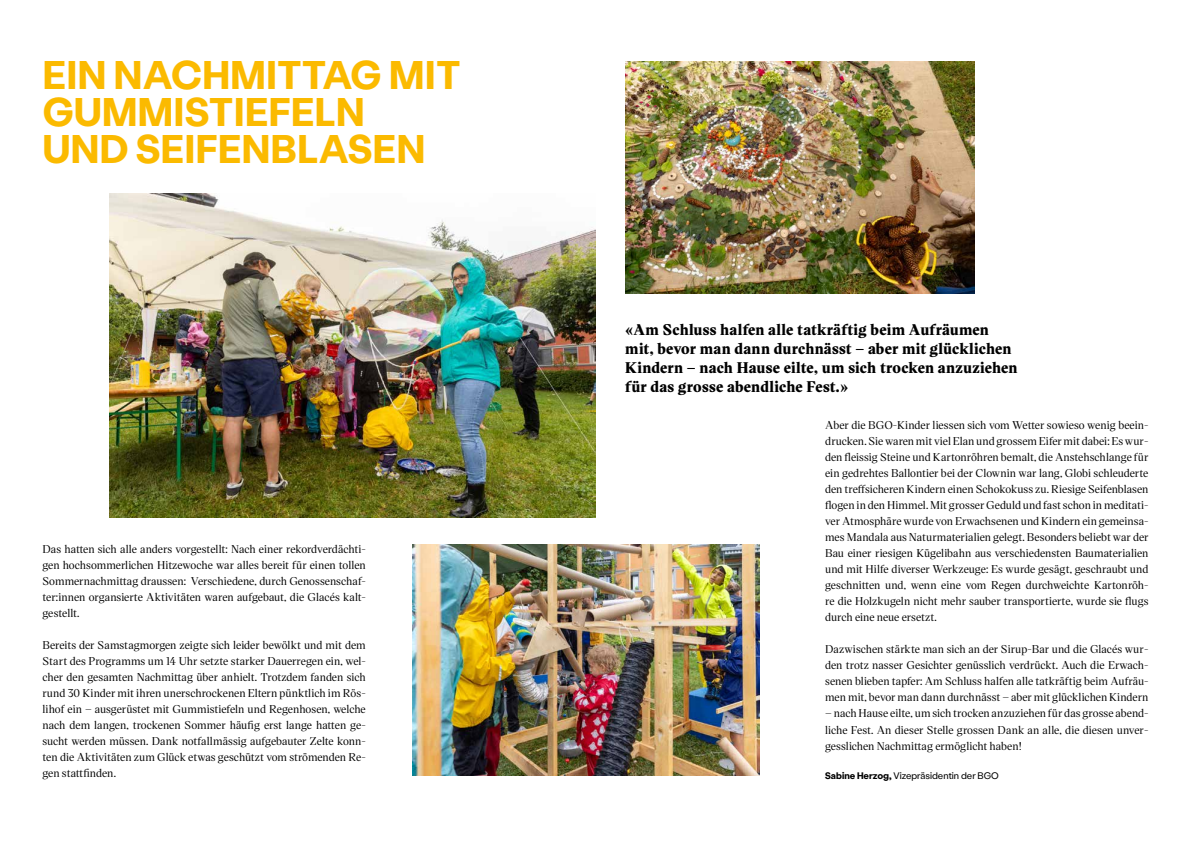
<style>
.page{position:relative;width:1191px;height:842px;background:#fff}
.page>*{position:absolute;margin:0;border:0;box-sizing:border-box;transform-origin:0 0}
.t1{font:700 40px/37px "Stabil Grotesk";letter-spacing:.01em;color:#fbba00}
.t2{font:900 15px/19px "Victor Serif";letter-spacing:.01em;color:#000}
.t3{font:500 11px/16px "Victor Serif";letter-spacing:-.01em;color:#000;text-align:justify}
.t4{font:9.5px "Stabil Grotesk";color:#000}
.s1{font-weight:700}
</style>
<div class="page">
<img style="left:109px;top:193px;width:486px;height:324px">
<img style="left:625px;top:61px;width:349px;height:233px">
<img style="left:412px;top:544px;width:348px;height:232px">
<h1 class="t1" style="left:43px;top:55px;width:419px">EIN NACHMITTAG MIT<br>GUMMISTIEFELN<br>UND SEIFENBLASEN</h1>
<p class="t3" style="left:43px;top:540px;width:325px">Das hatten sich alle anders vorgestellt: Nach einer rekordverdächti&shy;gen hochsommerlichen Hitzewoche war alles bereit für einen tollen Sommernachmittag draussen: Verschiedene, durch Genossenschaf&shy;ter:innen organsierte Aktivitäten waren aufgebaut, die Glacés kalt&shy;gestellt.</p>
<p class="t3" style="left:43px;top:636px;width:325px">Bereits der Samstagmorgen zeigte sich leider bewölkt und mit dem Start des Programms um 14 Uhr setzte starker Dauerregen ein, wel&shy;cher den gesamten Nachmittag über anhielt. Trotzdem fanden sich rund 30 Kinder mit ihren unerschrockenen Eltern pünktlich im Rös&shy;lihof ein – ausgerüstet mit Gummistiefeln und Regenhosen, welche nach dem langen, trockenen Sommer häufig erst lange hatten ge&shy;sucht werden müssen. Dank notfallmässig aufgebauter Zelte konn&shy;ten die Aktivitäten zum Glück etwas geschützt vom strömenden Re&shy;gen stattfinden.</p>
<h2 class="t2" style="left:625px;top:319px;width:394px">«Am Schluss halfen alle tatkräftig beim Aufräumen mit, bevor man dann durchnässt – aber mit glücklichen Kindern – nach Hause eilte, um sich trocken anzuziehen für das grosse abendliche Fest.»</h2>
<p class="t3" style="left:825px;top:417px;width:325px">Aber die BGO-Kinder liessen sich vom Wetter sowieso wenig beein&shy;drucken. Sie waren mit viel Elan und grossem Eifer mit dabei: Es wur&shy;den fleissig Steine und Kartonröhren bemalt, die Anstehschlange für ein gedrehtes Ballontier bei der Clownin war lang, Globi schleuderte den treffsicheren Kindern einen Schokokuss zu. Riesige Seifenblasen flogen in den Himmel. Mit grosser Geduld und fast schon in meditati&shy;ver Atmosphäre wurde von Erwachsenen und Kindern ein gemeinsa&shy;mes Mandala aus Naturmaterialien gelegt. Besonders beliebt war der Bau einer riesigen Kügelibahn aus verschiedensten Baumaterialien und mit Hilfe diverser Werkzeuge: Es wurde gesägt, geschraubt und geschnitten und, wenn eine vom Regen durchweichte Kartonröh&shy;re die Holzkugeln nicht mehr sauber transportierte, wurde sie flugs durch eine neue ersetzt.</p>
<p class="t3" style="left:825px;top:641px;width:325px">Dazwischen stärkte man sich an der Sirup-Bar und die Glacés wur&shy;den trotz nasser Gesichter genüsslich verdrückt. Auch die Erwach&shy;senen blieben tapfer: Am Schluss halfen alle tatkräftig beim Aufräu&shy;men mit, bevor man dann durchnässt – aber mit glücklichen Kindern</p>
<p class="t3" style="left:825px;top:705px;width:325px">– nach Hause eilte, um sich trocken anzuziehen für das grosse abend&shy;liche Fest. An dieser Stelle grossen Dank an alle, die diesen unver&shy;gesslichen Nachmittag ermöglicht haben!</p>
<p class="t4" style="left:825px;top:770px;width:175px"><span class="s1">Sabine Herzog,</span> Vizepräsidentin der BGO</p>
</div>
